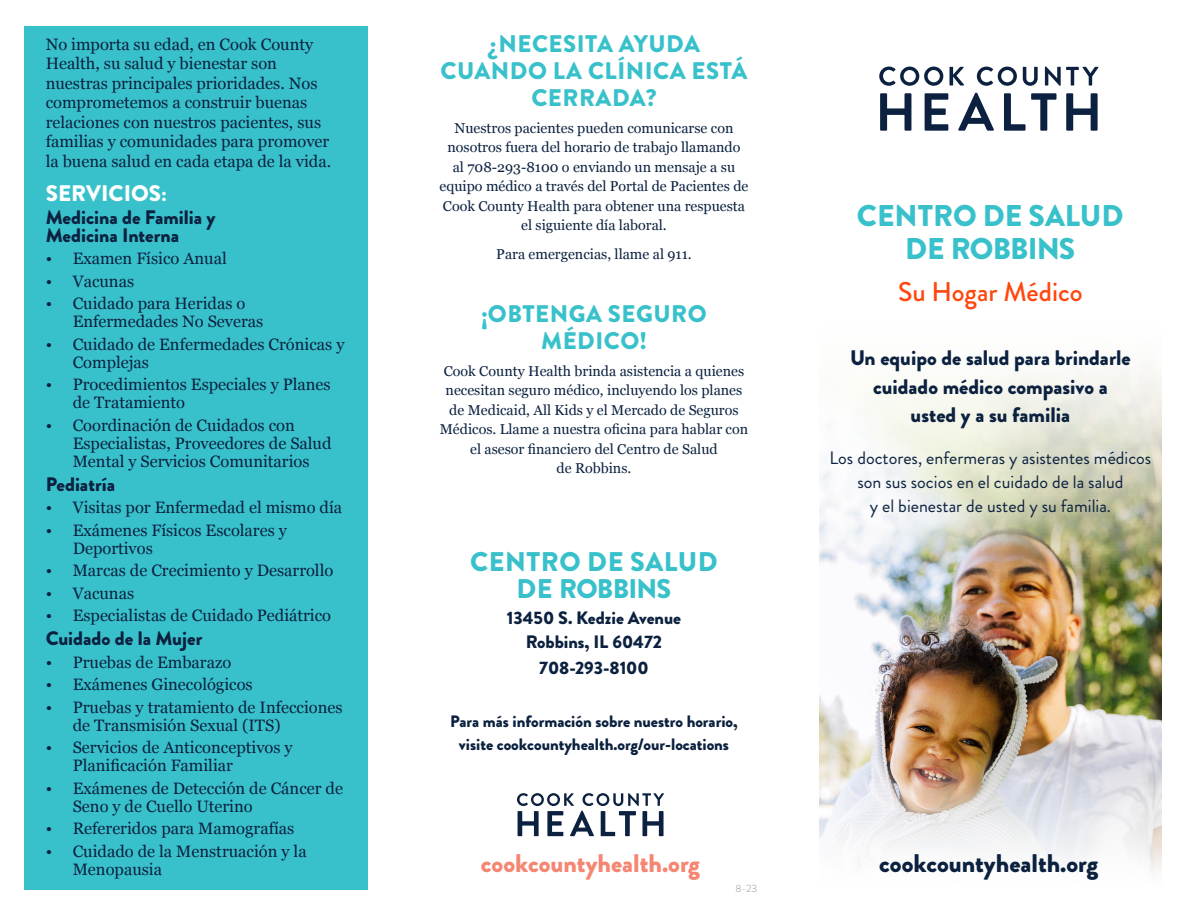
<style>
.page{position:relative;width:1188px;height:918px;background:#fff}
.page>*{position:absolute;margin:0;border:0;box-sizing:border-box;transform-origin:0 0}
.t1{font:900 30px "Brandon Grotesque";color:#39c1cb}
.t2{font:900 30px "Brandon Grotesque";letter-spacing:-.03em;color:#39c1cb}
.t3{font:900 27px "Brandon Grotesque";letter-spacing:.02em;color:#39c1cb}
.t4{font:500 27px "Brandon Grotesque";color:#ff460f}
.t5{font:900 27px "Brandon Grotesque";letter-spacing:-.03em;color:#39c1cb}
.t6{font:900 25.5px "Brandon Grotesque";color:#f48672}
.t7{font:900 25.5px "Brandon Grotesque";color:#0b213f}
.t8{font:900 24px/27px "Brandon Grotesque";letter-spacing:.02em;color:#39c1cb;text-align:center}
.t9{font:900 22.5px "Brandon Grotesque";color:#fff}
.t10{font:900 21px/28.5px "Brandon Grotesque";color:#0b213f;text-align:center}
.t11{font:900 19.5px "Brandon Grotesque";color:#0b213f}
.t12{font:18px/24px "Brandon Grotesque";color:#0b213f;text-align:center}
.t13{font:900 18px "Brandon Grotesque";color:#0b213f}
.t14{font:16.5px/18px "Georgia";color:#0b213f}
.t15{font:900 16.5px/22.5px "Brandon Grotesque";color:#0b213f;text-align:center}
.t16{font:14.25px/19.5px "Georgia";color:#0b213f;text-align:center}
.t17{font:300 10.5px "Brandon Grotesque";color:#939598}
</style>
<div class="page">
<img style="left:820px;top:66px;width:341px;height:684px">
<div style="left:25px;top:26px;width:343px;height:864px;background:#39c1cb"></div>
<svg style="left:517px;top:793px;width:147px;height:43px"></svg>
<svg style="left:819px;top:750px;width:343px;height:122px"></svg>
<svg style="left:879px;top:67px;width:64px;height:19px"></svg>
<svg style="left:950px;top:67px;width:14px;height:19px"></svg>
<svg style="left:977px;top:67px;width:40px;height:19px"></svg>
<svg style="left:1023px;top:67px;width:15px;height:19px"></svg>
<svg style="left:1045px;top:67px;width:54px;height:19px"></svg>
<svg style="left:880px;top:93px;width:31px;height:38px"></svg>
<svg style="left:925px;top:93px;width:23px;height:38px"></svg>
<svg style="left:958px;top:93px;width:36px;height:38px"></svg>
<svg style="left:1004px;top:93px;width:52px;height:38px"></svg>
<svg style="left:1066px;top:93px;width:32px;height:38px"></svg>
<p class="t8" style="left:440px;top:30px;width:309px">¿NECESITA AYUDA<br>CUANDO LA CLÍNICA ESTÁ<br>CERRADA?</p>
<p class="t16" style="left:440px;top:118px;width:310px">Nuestros pacientes pueden comunicarse con nosotros fuera del horario de trabajo llamando<br>al 708-293-8100 o enviando un mensaje a su equipo médico a través del Portal de Pacientes de Cook County Health para obtener una respuesta el siguiente día laboral.</p>
<p class="t16" style="left:496px;top:244px;width:197px">Para emergencias, llame al 911.</p>
<p class="t14" style="left:46px;top:34px;width:287px;line-height:19.5px">No importa su edad, en Cook County Health, su salud y bienestar son nuestras principales prioridades. Nos comprometemos a construir buenas relaciones con nuestros pacientes, sus familias y comunidades para promover la buena salud en cada etapa de la vida.</p>
<p class="t9" style="left:46px;top:177px;width:123px">SERVICIOS:</p>
<p class="t11" style="left:46px;top:203px;width:171px">Medicina de Familia y</p>
<p class="t11" style="left:46px;top:221px;width:135px">Medicina Interna</p>
<p class="t14" style="left:46px;top:249px;width:183px">• Examen Físico Anual</p>
<p class="t14" style="left:46px;top:271px;width:90px">• Vacunas</p>
<p class="t14" style="left:73px;top:294px;width:192px;text-indent:-27px">• Cuidado para Heridas o<br>Enfermedades No Severas</p>
<p class="t14" style="left:73px;top:334px;width:273px;text-indent:-27px">• Cuidado de Enfermedades Crónicas y<br>Complejas</p>
<p class="t14" style="left:73px;top:375px;width:260px;text-indent:-27px">• Procedimientos Especiales y Planes de Tratamiento</p>
<p class="t14" style="left:73px;top:415px;width:260px;text-indent:-27px">• Coordinación de Cuidados con<br>Especialistas, Proveedores de Salud<br>Mental y Servicios Comunitarios</p>
<p class="t11" style="left:46px;top:470px;width:71px">Pediatría</p>
<p class="t14" style="left:46px;top:498px;width:298px">• Visitas por Enfermedad el mismo día</p>
<p class="t14" style="left:73px;top:520px;width:216px;text-indent:-27px">• Exámenes Físicos Escolares y<br>Deportivos</p>
<p class="t14" style="left:46px;top:561px;width:289px">• Marcas de Crecimiento y Desarrollo</p>
<p class="t14" style="left:46px;top:583px;width:90px">• Vacunas</p>
<p class="t14" style="left:46px;top:606px;width:287px">• Especialistas de Cuidado Pediátrico</p>
<p class="t11" style="left:46px;top:625px;width:158px">Cuidado de la Mujer</p>
<p class="t14" style="left:46px;top:652px;width:187px">• Pruebas de Embarazo</p>
<p class="t14" style="left:46px;top:675px;width:209px">• Exámenes Ginecológicos</p>
<p class="t14" style="left:73px;top:697px;width:271px;text-indent:-27px">• Pruebas y tratamiento de Infecciones de Transmisión Sexual (ITS)</p>
<p class="t14" style="left:73px;top:738px;width:221px;text-indent:-27px">• Servicios de Anticonceptivos y<br>Planificación Familiar</p>
<p class="t14" style="left:73px;top:778px;width:272px;text-indent:-27px">• Exámenes de Detección de Cáncer de<br>Seno y de Cuello Uterino</p>
<p class="t14" style="left:46px;top:819px;width:250px">• Refereridos para Mamografías</p>
<p class="t14" style="left:73px;top:841px;width:235px;text-indent:-27px">• Cuidado de la Menstruación y la<br>Menopausia</p>
<p class="t7" style="left:879px;top:845px;width:221px">cookcountyhealth.org</p>
<p class="t17" style="left:735px;top:881px;width:23px">8-23</p>
<p class="t1" style="left:857px;top:195px;width:268px">CENTRO DE SALUD</p>
<p class="t2" style="left:905px;top:228px;width:172px">DE ROBBINS</p>
<p class="t4" style="left:898px;top:273px;width:186px">Su Hogar Médico</p>
<p class="t8" style="left:481px;top:301px;width:227px">¡OBTENGA SEGURO<br>MÉDICO!</p>
<p class="t16" style="left:440px;top:361px;width:310px">Cook County Health brinda asistencia a quienes necesitan seguro médico, incluyendo los planes de Medicaid, All Kids y el Mercado de Seguros Médicos. Llame a nuestra oficina para hablar con el asesor financiero del Centro de Salud<br>de Robbins.</p>
<p class="t10" style="left:850px;top:344px;width:282px">Un equipo de salud para brindarle cuidado médico compasivo a</p>
<p class="t10" style="left:911px;top:401px;width:161px">usted y a su familia</p>
<p class="t12" style="left:829px;top:447px;width:323px">Los doctores, enfermeras y asistentes médicos son sus socios en el cuidado de la salud</p>
<p class="t12" style="left:870px;top:495px;width:243px">y el bienestar de usted y su familia.</p>
<p class="t3" style="left:470px;top:542px;width:249px">CENTRO DE SALUD</p>
<p class="t5" style="left:516px;top:569px;width:156px">DE ROBBINS</p>
<p class="t13" style="left:507px;top:605px;width:176px">13450 S. Kedzie Avenue</p>
<p class="t13" style="left:526px;top:629px;width:138px">Robbins, IL 60472</p>
<p class="t13" style="left:539px;top:655px;width:111px">708-293-8100</p>
<p class="t15" style="left:450px;top:710px;width:289px">Para más información sobre nuestro horario, visite cookcountyhealth.org/our-locations</p>
<p class="t6" style="left:481px;top:845px;width:221px">cookcountyhealth.org</p>
</div>
